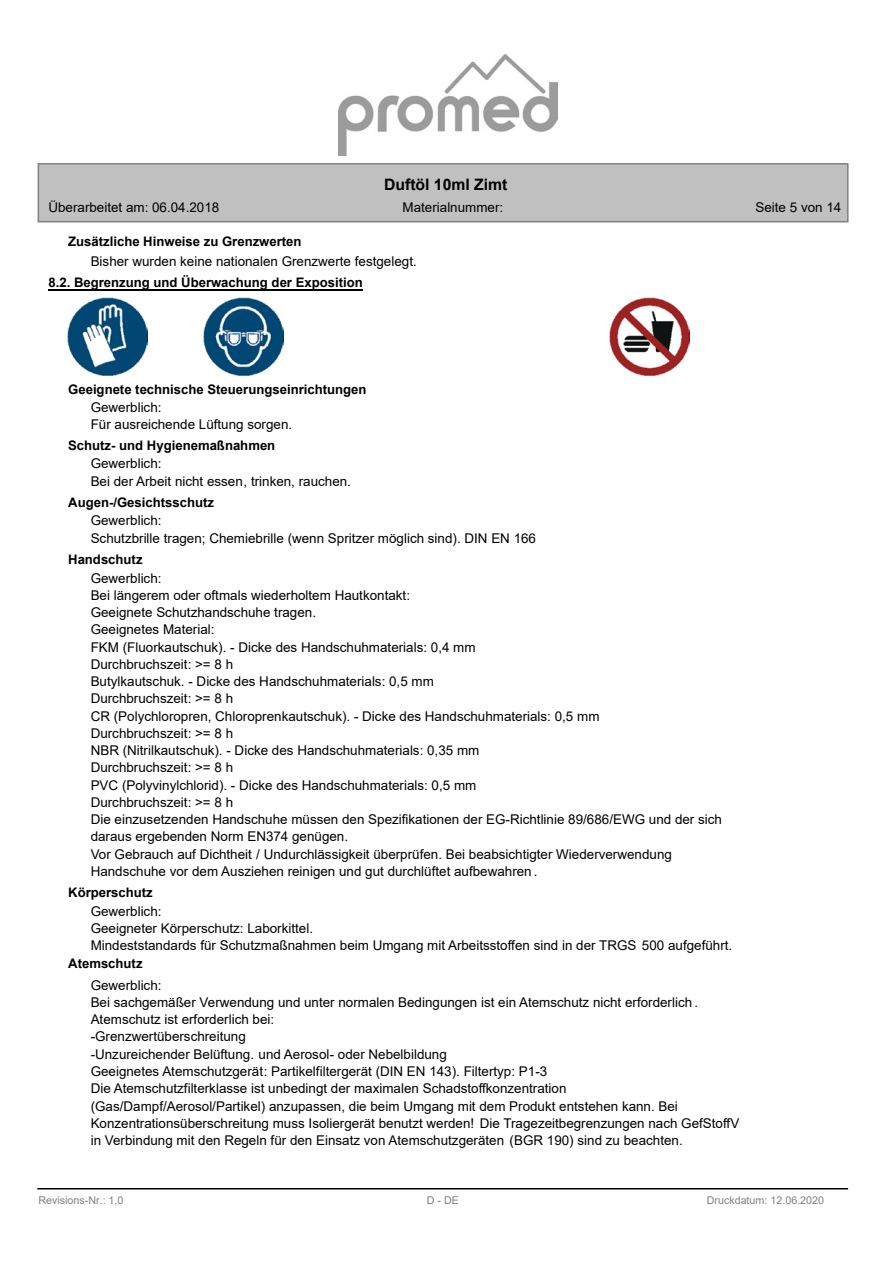
<style>
.page{position:relative;width:893px;height:1263px;background:#fff}
.page>*{position:absolute;margin:0;border:0;box-sizing:border-box;transform-origin:0 0}
.t1{font:700 15.75px "Arial";color:#000}
.t2{font:13.35px/17.2px "Arial";color:#000}
.t3{font:700 13.2px "Arial";color:#000}
.t4{font:10.8px "Arial";color:#808080}
</style>
<div class="page">
<div style="left:38px;top:164px;width:810px;height:58px;background:#c0c0c0"></div>
<div style="left:38px;top:163px;width:810px;height:59px;border:2px solid #808080"></div>
<hr style="left:38px;top:1188px;width:809px;height:1px;background:#000">
<hr style="left:48px;top:289px;width:315px;height:1px;background:#000">
<img style="left:68px;top:298px;width:80px;height:78px">
<img style="left:610px;top:298px;width:80px;height:78px">
<img style="left:203px;top:298px;width:80px;height:78px">
<img style="left:338px;top:54px;width:220px;height:101px">
<p class="t1" style="left:384px;top:173px;width:125px">Duftöl 10ml Zimt</p>
<p class="t2" style="left:48px;top:199px;width:172px">Überarbeitet am: 06.04.2018</p>
<p class="t2" style="left:403px;top:199px;width:102px">Materialnummer:</p>
<p class="t2" style="left:755px;top:199px;width:87px">Seite 5 von 14</p>
<p class="t3" style="left:68px;top:232px;width:235px">Zusätzliche Hinweise zu Grenzwerten</p>
<p class="t3" style="left:48px;top:274px;width:316px">8.2. Begrenzung und Überwachung der Exposition</p>
<p class="t2" style="left:91px;top:252px;width:328px">Bisher wurden keine nationalen Grenzwerte festgelegt.</p>
<p class="t3" style="left:68px;top:380px;width:300px">Geeignete technische Steuerungseinrichtungen</p>
<p class="t2" style="left:91px;top:398px;width:203px">Gewerblich:<br>Für ausreichende Lüftung sorgen.</p>
<p class="t3" style="left:68px;top:436px;width:209px">Schutz- und Hygienemaßnahmen</p>
<p class="t2" style="left:91px;top:455px;width:262px">Gewerblich:<br>Bei der Arbeit nicht essen, trinken, rauchen.</p>
<p class="t3" style="left:68px;top:493px;width:147px">Augen-/Gesichtsschutz</p>
<p class="t2" style="left:91px;top:512px;width:447px">Gewerblich:<br>Schutzbrille tragen; Chemiebrille (wenn Spritzer möglich sind). DIN EN 166</p>
<p class="t3" style="left:68px;top:550px;width:76px">Handschutz</p>
<p class="t2" style="left:91px;top:569px;width:633px">Gewerblich:<br>Bei längerem oder oftmals wiederholtem Hautkontakt:<br>Geeignete Schutzhandschuhe tragen.<br>Geeignetes Material:<br>FKM (Fluorkautschuk). - Dicke des Handschuhmaterials: 0,4 mm<br>Durchbruchszeit: &gt;= 8 h<br>Butylkautschuk. - Dicke des Handschuhmaterials: 0,5 mm<br>Durchbruchszeit: &gt;= 8 h<br>CR (Polychloropren, Chloroprenkautschuk). - Dicke des Handschuhmaterials: 0,5 mm<br>Durchbruchszeit: &gt;= 8 h<br>NBR (Nitrilkautschuk). - Dicke des Handschuhmaterials: 0,35 mm<br>Durchbruchszeit: &gt;= 8 h<br>PVC (Polyvinylchlorid). - Dicke des Handschuhmaterials: 0,5 mm<br>Durchbruchszeit: &gt;= 8 h<br>Die einzusetzenden Handschuhe müssen den Spezifikationen der EG-Richtlinie 89/686/EWG und der sich daraus ergebenden Norm EN374 genügen.<br>Vor Gebrauch auf Dichtheit / Undurchlässigkeit überprüfen. Bei beabsichtigter Wiederverwendung Handschuhe vor dem Ausziehen reinigen und gut durchlüftet aufbewahren .</p>
<p class="t3" style="left:68px;top:883px;width:86px">Körperschutz</p>
<p class="t2" style="left:91px;top:902px;width:643px">Gewerblich:<br>Geeigneter Körperschutz: Laborkittel.<br>Mindeststandards für Schutzmaßnahmen beim Umgang mit Arbeitsstoffen sind in der TRGS 500 aufgeführt.</p>
<p class="t3" style="left:68px;top:954px;width:76px">Atemschutz</p>
<p class="t2" style="left:91px;top:976px;width:650px">Gewerblich:<br>Bei sachgemäßer Verwendung und unter normalen Bedingungen ist ein Atemschutz nicht erforderlich .<br>Atemschutz ist erforderlich bei:<br>-Grenzwertüberschreitung<br>-Unzureichender Belüftung. und Aerosol- oder Nebelbildung<br>Geeignetes Atemschutzgerät: Partikelfiltergerät (DIN EN 143). Filtertyp: P1-3<br>Die Atemschutzfilterklasse ist unbedingt der maximalen Schadstoffkonzentration (Gas/Dampf/Aerosol/Partikel) anzupassen, die beim Umgang mit dem Produkt entstehen kann. Bei Konzentrationsüberschreitung muss Isoliergerät benutzt werden! Die Tragezeitbegrenzungen nach GefStoffV in Verbindung mit den Regeln für den Einsatz von Atemschutzgeräten (BGR 190) sind zu beachten.</p>
<p class="t4" style="left:38px;top:1193px;width:87px">Revisions-Nr.: 1,0</p>
<p class="t4" style="left:427px;top:1193px;width:34px">D - DE</p>
<p class="t4" style="left:707px;top:1193px;width:119px">Druckdatum: 12.06.2020</p>
</div>
